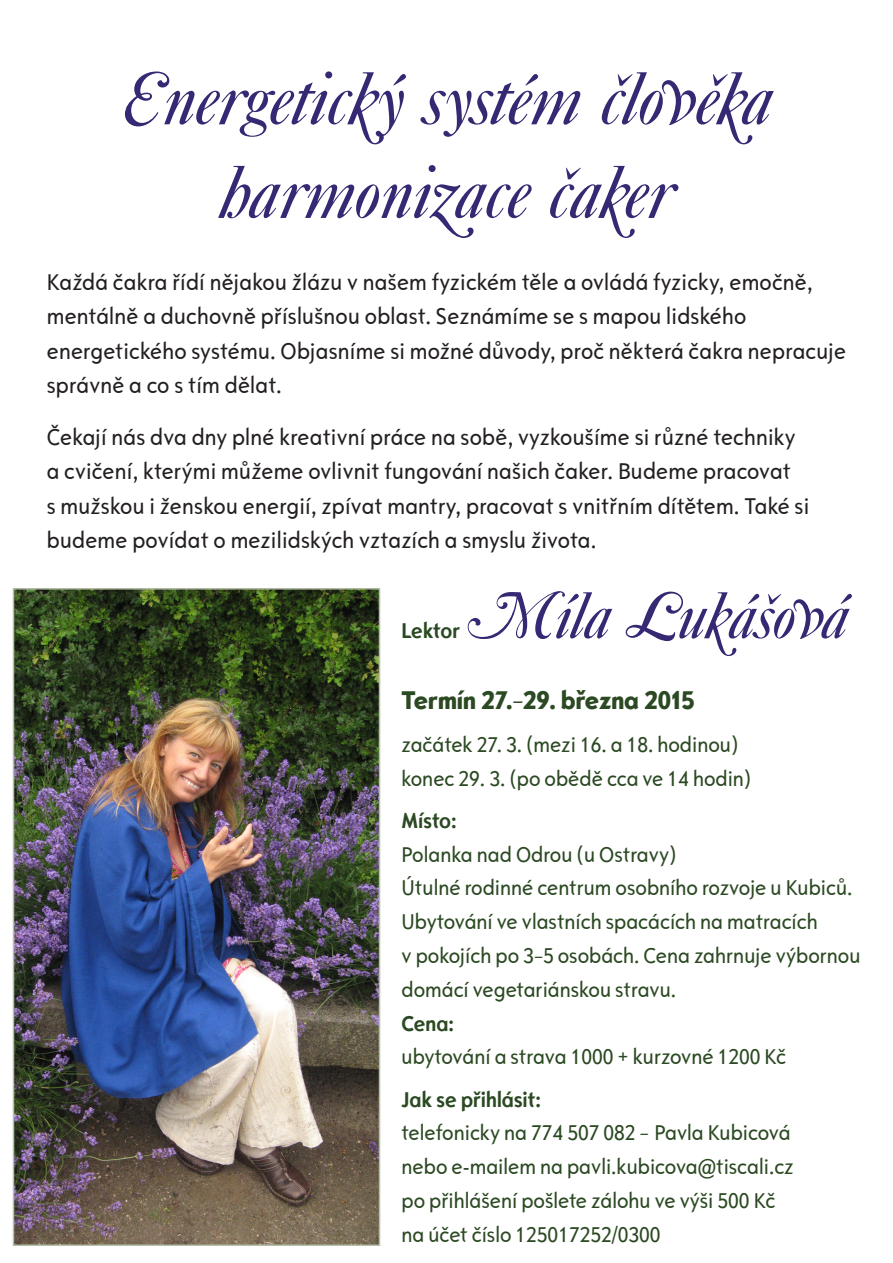
<style>
.page{position:relative;width:893px;height:1263px;background:#fff}
.page>*{position:absolute;margin:0;border:0;box-sizing:border-box;transform-origin:0 0}
.t1{font:italic 78px/93.6px "Caslon Swash DOT";color:#372874;text-align:center}
.t2{font:italic 69px "Caslon Swash DOT";color:#372874}
.t3{font:800 27px "Opel Sans Condensed";color:#2b4922}
.t4{font:condensed 24px/34.5px "Opel Sans";letter-spacing:.01em;color:#231f20}
.t5{font:condensed 22.5px/33.8px "Opel Sans";color:#2b4922}
.t6{font:700 22.5px "Opel Sans Condensed";color:#2b4922}
.s1{font-family:"Caslon Swash DOT";font-weight:400;font-style:italic}
.s2{font-family:"Opel Sans Condensed";font-weight:700;font-stretch:normal}
.s3{font-family:"Caslon Swash DOT";font-style:italic;font-stretch:normal}
</style>
<div class="page">
<img style="left:16px;top:591px;width:361px;height:652px">
<div style="left:13px;top:588px;width:367px;height:658px;border:2px solid #b6bfa7"></div>
<p class="t1" style="left:121px;top:60px;width:653px">Energetický systém člověka harmonizace čaker</p>
<p class="t4" style="left:47px;top:265px;width:801px">Každá čakra řídí nějakou žlázu v našem fyzickém těle a ovládá fyzicky, emočně, mentálně a duchovně příslušnou oblast. Seznámíme se s mapou lidského energetického systému. Objasníme si možné důvody, proč některá čakra nepracuje správně a co s tím dělat.</p>
<p class="t4" style="left:47px;top:420px;width:764px">Čekají nás dva dny plné kreativní práce na sobě, vyzkoušíme si různé techniky a cvičení, kterými můžeme ovlivnit fungování našich čaker. Budeme pracovat<br>s mužskou i ženskou energií, zpívat mantry, pracovat s vnitřním dítětem. Také si budeme povídat o mezilidských vztazích a smyslu života.</p>
<p class="t2" style="left:469px;top:579px;width:381px">Míla Lukášová</p>
<p class="t3" style="left:401px;top:684px;width:295px">Termín 27.<span class="s1">–</span>29. března 2015</p>
<p class="t5" style="left:401px;top:727px;width:351px">začátek 27. 3. (mezi 16. a 18. hodinou) konec 29. 3. (po obědě cca ve 14 hodin)</p>
<p class="t5" style="left:401px;top:803px;width:461px"><span class="s2">Místo:<br></span>Polanka nad Odrou (u Ostravy)<br>Útulné rodinné centrum osobního rozvoje u Kubiců.<br>Ubytování ve vlastních spacácích na matracích<br>v pokojích po 3<span class="s3">–</span>5 osobách. Cena zahrnuje výbornou domácí vegetariánskou stravu.</p>
<p class="t5" style="left:401px;top:1006px;width:386px"><span class="s2">Cena:<br></span>ubytování a strava 1000 + kurzovné 1200 Kč</p>
<p class="t5" style="left:401px;top:1082px;width:394px"><span class="s2">Jak se přihlásit:<br></span>telefonicky na 774 507 082 <span class="s3">–</span> Pavla Kubicová nebo e-mailem na pavli.kubicova@tiscali.cz po přihlášení pošlete zálohu ve výši 500 Kč na účet číslo 125017252/0300</p>
<p class="t6" style="left:401px;top:617px;width:60px">Lektor</p>
</div>
